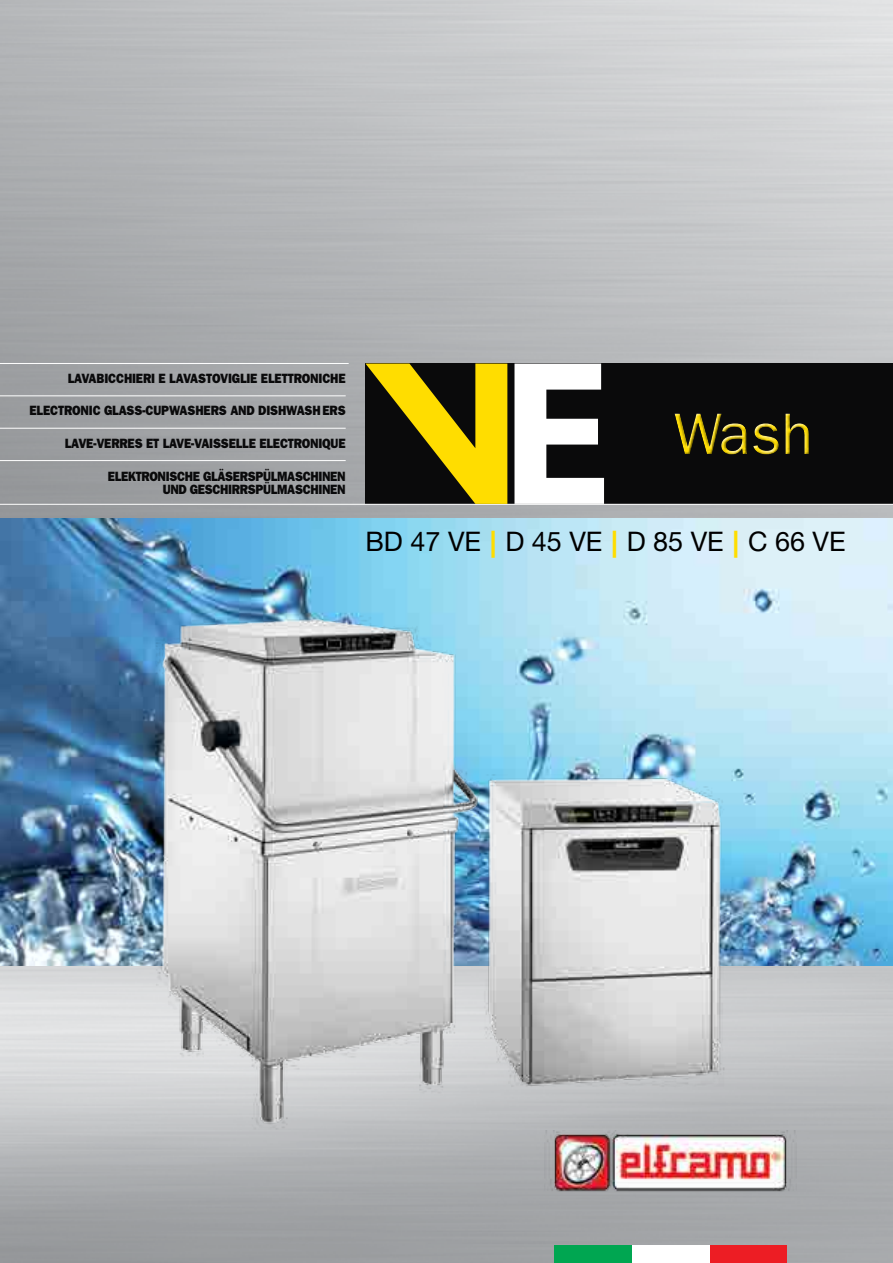
<style>
.page{position:relative;width:893px;height:1263px;background:#fff}
.page>*{position:absolute;margin:0;border:0;box-sizing:border-box;transform-origin:0 0}
.t1{font:58.8px "ITC Franklin Gothic Std";color:#fd0}
.t2{font:27px "Helvetica Neue LT Std";color:#000}
.t3{font:13.5px/13.5px "ITC Franklin Gothic Std Hvy";letter-spacing:-.015em;color:#0a0a0b;text-align:right;scale:.9 1}
.s1{font-family:"ITC Franklin Gothic Std";font-weight:600;color:#fd0}
</style>
<div class="page">
<img style="left:0;top:0;width:893px;height:1263px">
<img style="left:0;top:519px;width:893px;height:446px">
<div style="left:365px;top:363px;width:528px;height:141px;background:#0a0a0b"></div>
<div style="left:555px;top:1246px;width:77px;height:17px;background:#00a651"></div>
<div style="left:709px;top:1246px;width:78px;height:17px;background:#ed1d24"></div>
<div style="left:632px;top:1246px;width:77px;height:17px;background:#fff"></div>
<hr style="left:0;top:428px;width:346px;height:1px;background:#fff">
<hr style="left:0;top:395px;width:346px;height:1px;background:#fff">
<hr style="left:0;top:460px;width:346px;height:1px;background:#fff">
<hr style="left:0;top:504px;width:893px;height:1px;background:#fff">
<hr style="left:0;top:363px;width:349px;height:1px;background:#fff">
<svg style="left:514px;top:364px;width:90px;height:140px"></svg>
<svg style="left:365px;top:364px;width:142px;height:140px"></svg>
<img style="left:146px;top:602px;width:348px;height:538px">
<img style="left:449px;top:691px;width:315px;height:428px">
<img style="left:545px;top:1130px;width:252px;height:63px">
<div style="left:672px;top:411px;width:138px;height:43px;background:#fff;opacity:.75"></div>
<div style="left:678px;top:412px;width:134px;height:45px;background:#000;opacity:.75"></div>
<p class="t3" style="left:68px;top:371px;width:310px">LAVABICCHIERI E LAVASTOVIGLIE ELETTRONICHE</p>
<p class="t3" style="left:29px;top:404px;width:353px">ELECTRONIC GLASS-CUPWASHERS AND DISHWASHERS</p>
<p class="t3" style="left:65px;top:437px;width:314px">LAVE-VERRES ET LAVE-VAISSELLE ELECTRONIQUE</p>
<p class="t3" style="left:108px;top:469px;width:266px">ELEKTRONISCHE GLÄSERSPÜLMASCHINEN<br>UND GESCHIRRSPÜLMASCHINEN</p>
<h1 class="t1" style="left:674px;top:400px;width:141px">Wash</h1>
<h2 class="t2" style="left:365px;top:525px;width:482px">BD 47 VE <span class="s1">|</span> D 45 VE <span class="s1">|</span> D 85 VE <span class="s1">|</span> C 66 VE</h2>
</div>
